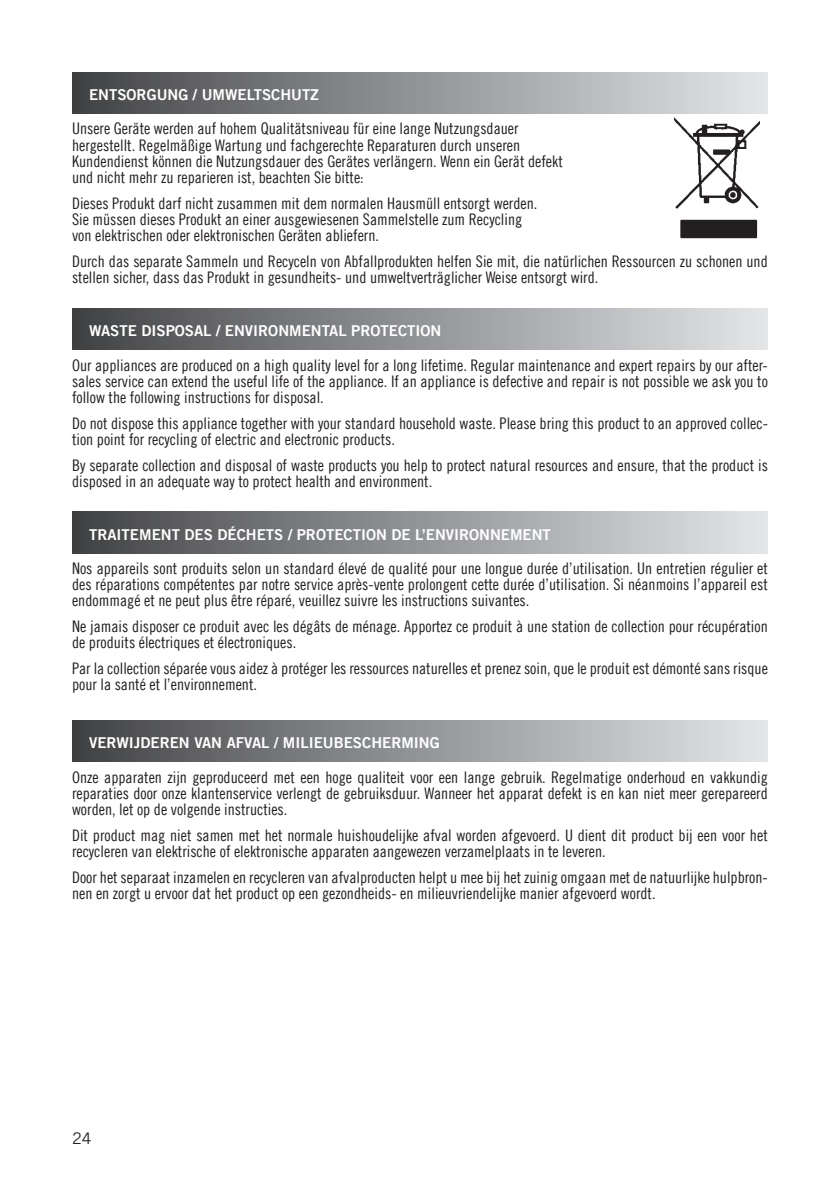
<style>
.page{position:relative;width:840px;height:1191px;background:#fff}
.page>*{position:absolute;margin:0;border:0;box-sizing:border-box;transform-origin:0 0}
.t1{font:16px/16px "Trade Gothic LT Com Cn 18";color:#231f20}
.t2{font:16px "Trade Gothic LT Com";color:#231f20}
.t3{font:15px "Trade Gothic LT Com Bd 2";color:#fff}
</style>
<div class="page">
<div style="left:72px;top:72px;width:695px;height:42px;background:linear-gradient(to right,#424346,#e4e5e8)"></div>
<div style="left:72px;top:308px;width:695px;height:42px;background:linear-gradient(to right,#424346,#e4e5e8)"></div>
<div style="left:72px;top:512px;width:695px;height:41px;background:linear-gradient(to right,#424346,#e4e5e8)"></div>
<div style="left:72px;top:720px;width:695px;height:42px;background:linear-gradient(to right,#424346,#e4e5e8)"></div>
<img style="left:674px;top:117px;width:84px;height:122px">
<p class="t3" style="left:89px;top:85px;width:231px">ENTSORGUNG / U MWELTSCHUTZ</p>
<p class="t1" style="left:72px;top:121px;width:492px">Unsere Geräte werden auf hohem Qualitätsniveau für eine lange Nutzungsdauer hergestellt. Regelmäßige Wartung und fachgerechte Reparaturen durch unseren Kundendienst können die Nutzungsdauer des Gerätes verlängern. Wenn ein Gerät defekt und nicht mehr zu reparieren ist, beachten Sie bitte:</p>
<p class="t1" style="left:72px;top:195px;width:466px">Dieses Produkt darf nicht zusammen mit dem normalen Hausmüll entsorgt werden.<br>Sie müssen dieses Produkt an einer ausgewiesenen Sammelstelle zum Recycling von elektrischen oder elektronischen Geräten abliefern.</p>
<p class="t1" style="left:72px;top:253px;width:697px">Durch das separate Sammeln und Recyceln von Abfallprodukten helfen Sie mit, die natürlichen Ressourcen zu schonen und stellen sicher, dass das Produkt in gesundheits- und umweltverträglicher Weise entsorgt wird.</p>
<p class="t3" style="left:89px;top:321px;width:353px">WASTE DISPOSAL / ENVIRONMENTAL PROTECTION</p>
<p class="t1" style="left:72px;top:357px;width:697px;text-align:justify">Our appliances are produced on a high quality level for a long lifetime. Regular maintenance and expert repairs by our after&shy;sales service can extend the useful life of the appliance. If an appliance is defective and repair is not possible we ask you to follow the following instructions for disposal.</p>
<p class="t1" style="left:72px;top:415px;width:697px">Do not dispose this appliance together with your standard household waste. Please bring this product to an approved collec&shy;tion point for recycling of electric and electronic products.</p>
<p class="t1" style="left:72px;top:457px;width:697px">By separate collection and disposal of waste products you help to protect natural resources and ensure, that the product is disposed in an adequate way to protect health and environment.</p>
<p class="t3" style="left:89px;top:525px;width:463px">TRAITEMENT DES DÉCHETS / PROTECTION DE L’ENVIRONNEMENT</p>
<p class="t1" style="left:72px;top:560px;width:697px;text-align:justify">Nos appareils sont produits selon un standard élevé de qualité pour une longue durée d’utilisation. Un entretien régulier et des réparations compétentes par notre service après-vente prolongent cette durée d’utilisation. Si néanmoins l’appareil est endommagé et ne peut plus être réparé, veuillez suivre les instructions suivantes.</p>
<p class="t1" style="left:72px;top:618px;width:697px">Ne jamais disposer ce produit avec les dégâts de ménage. Apportez ce produit à une station de collection pour récupération de produits électriques et électroniques.</p>
<p class="t1" style="left:72px;top:660px;width:697px">Par la collection séparée vous aidez à protéger les ressources naturelles et prenez soin, que le produit est démonté sans risque pour la santé et l’environnement.</p>
<p class="t3" style="left:89px;top:733px;width:352px">VERWIJDEREN VAN AFVAL / M ILIEUBESCHERMING</p>
<p class="t1" style="left:72px;top:769px;width:696px;text-align:justify">Onze apparaten zijn geproduceerd met een hoge qualiteit voor een lange gebruik. Regelmatige onderhoud en vakkundig reparaties door onze klantenservice verlengt de gebruiksduur. Wanneer het apparat defekt is en kan niet meer gerepareerd worden, let op de volgende instructies.</p>
<p class="t1" style="left:72px;top:827px;width:696px">Dit product mag niet samen met het normale huishoudelijke afval worden afgevoerd. U dient dit product bij een voor het recycleren van elektrische of elektronische apparaten aangewezen verzamelplaats in te leveren.</p>
<p class="t1" style="left:72px;top:869px;width:697px">Door het separaat inzamelen en recycleren van afvalproducten helpt u mee bij het zuinig omgaan met de natuurlijke hulpbron&shy;nen en zorgt u ervoor dat het product op een gezondheids- en milieuvriendelijke manier afgevoerd wordt.</p>
<p class="t2" style="left:72px;top:1128px;width:21px">24</p>
</div>
